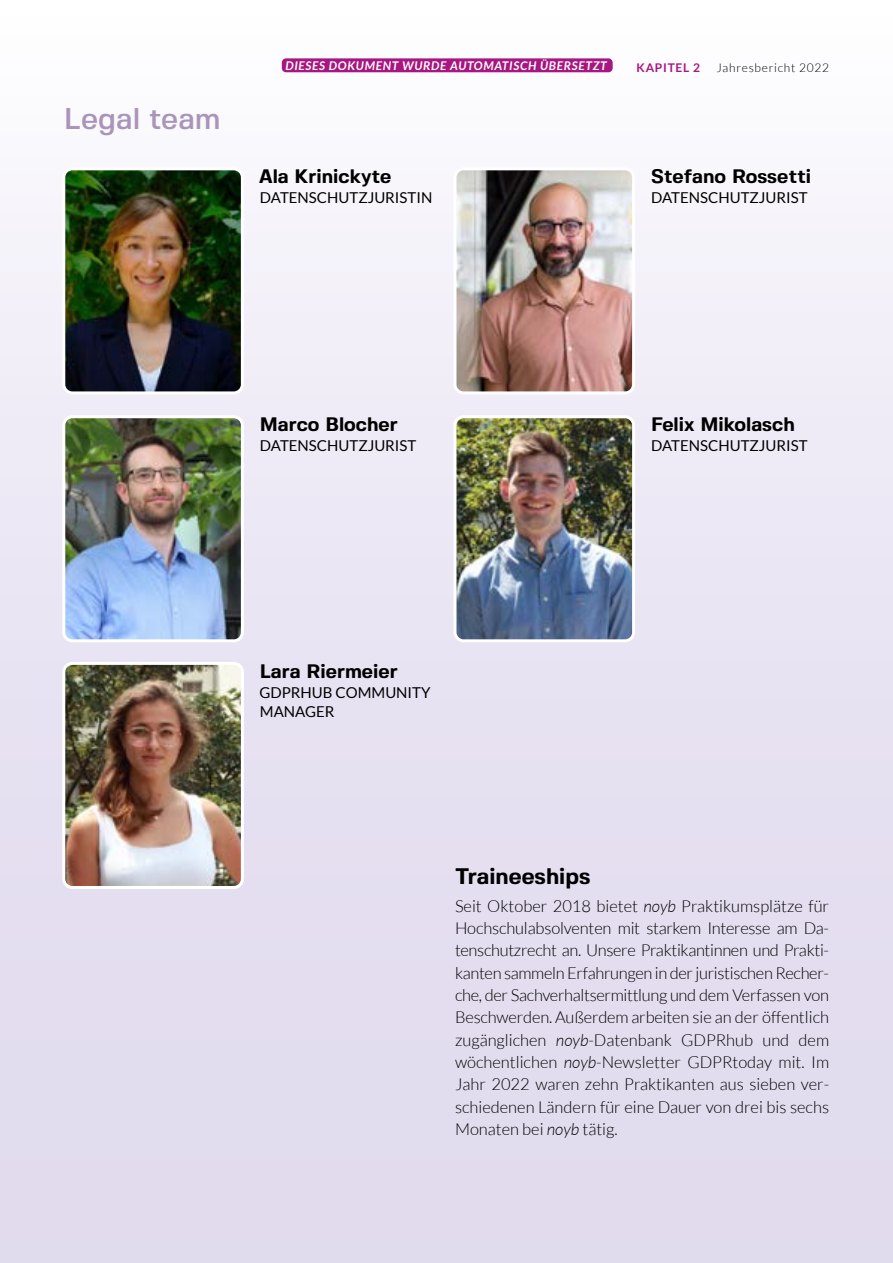
<style>
.page{position:relative;width:893px;height:1263px;background:#fff}
.page>*{position:absolute;margin:0;border:0;box-sizing:border-box;transform-origin:0 0}
.t1{font:500 30px "Fivo Sans";color:#a995ba}
.t2{font:700 22.5px "Fivo Sans";color:#000}
.t3{font:700 19.5px "Fivo Sans";color:#000}
.t4{font:300 16.5px/22.4px "Lato";color:#000;text-align:justify}
.t5{font:15px/19.5px "Lato";color:#000}
.t6{font:italic 700 12px "Lato";letter-spacing:.06em;color:#fff}
.t7{font:300 12px "Lato";letter-spacing:.06em;color:#000}
.t8{font:700 12px "Lato";letter-spacing:.06em;color:#a71681}
.s1{font-style:italic}
</style>
<div class="page">
<div style="left:0;top:0;width:893px;height:1263px;background:linear-gradient(to bottom,#fbfafd,#ddd5ec)"></div>
<img style="left:64px;top:171px;width:178px;height:222px">
<div style="left:62px;top:167px;width:182px;height:227px;border:3px solid #fff;border-radius:9px"></div>
<img style="left:64px;top:419px;width:178px;height:222px">
<div style="left:62px;top:415px;width:182px;height:227px;border:3px solid #fff;border-radius:9px"></div>
<img style="left:64px;top:663px;width:178px;height:222px">
<div style="left:62px;top:662px;width:182px;height:227px;border:3px solid #fff;border-radius:9px"></div>
<img style="left:455px;top:169px;width:179px;height:224px">
<div style="left:453px;top:167px;width:182px;height:227px;border:3px solid #fff;border-radius:9px"></div>
<img style="left:455px;top:417px;width:179px;height:224px">
<div style="left:453px;top:415px;width:182px;height:227px;border:3px solid #fff;border-radius:9px"></div>
<div style="left:282px;top:58px;width:331px;height:14px;background:#a71681;border-radius:4px"></div>
<h1 class="t1" style="left:64px;top:100px;width:158px">Legal team</h1>
<p class="t6" style="left:285px;top:59px;width:323px">DIESES DOKUMENT WURDE AUTOMATISCH ÜBERSETZT</p>
<p class="t8" style="left:637px;top:61px;width:65px">KAPITEL 2</p>
<p class="t7" style="left:716px;top:62px;width:114px">Jahresbericht 2022</p>
<p class="t3" style="left:259px;top:165px;width:134px">Ala Krinickyte</p>
<p class="t5" style="left:260px;top:188px;width:174px">DATENSCHUTZJURISTIN</p>
<p class="t3" style="left:651px;top:165px;width:161px">Stefano Rossetti</p>
<p class="t5" style="left:651px;top:188px;width:158px">DATENSCHUTZJURIST</p>
<p class="t3" style="left:260px;top:413px;width:139px">Marco Blocher</p>
<p class="t5" style="left:260px;top:436px;width:158px">DATENSCHUTZJURIST</p>
<p class="t3" style="left:651px;top:413px;width:145px">Felix Mikolasch</p>
<p class="t5" style="left:651px;top:436px;width:158px">DATENSCHUTZJURIST</p>
<p class="t3" style="left:260px;top:659px;width:139px">Lara Riermeier</p>
<p class="t5" style="left:259px;top:682px;width:173px">GDPRHUB COMMUNITY<br>MANAGER</p>
<h2 class="t2" style="left:455px;top:862px;width:137px">Traineeships</h2>
<p class="t4" style="left:455px;top:894px;width:376px">Seit Oktober 2018 bietet <span class="s1">noyb</span> Praktikumsplätze für Hochschulabsolventen mit starkem Interesse am Da&shy;tenschutzrecht an. Unsere Praktikantinnen und Prakti&shy;kanten sammeln Erfahrungen in der juristischen Recher&shy;che, der Sachverhaltsermittlung und dem Verfassen von Beschwerden. Außerdem arbeiten sie an der öffentlich zugänglichen <span class="s1">noyb</span>-Datenbank GDPRhub und dem wöchentlichen <span class="s1">noyb</span>-Newsletter GDPRtoday mit. Im Jahr 2022 waren zehn Praktikanten aus sieben ver&shy;schiedenen Ländern für eine Dauer von drei bis sechs Monaten bei <span class="s1">noyb</span> tätig.</p>
</div>
